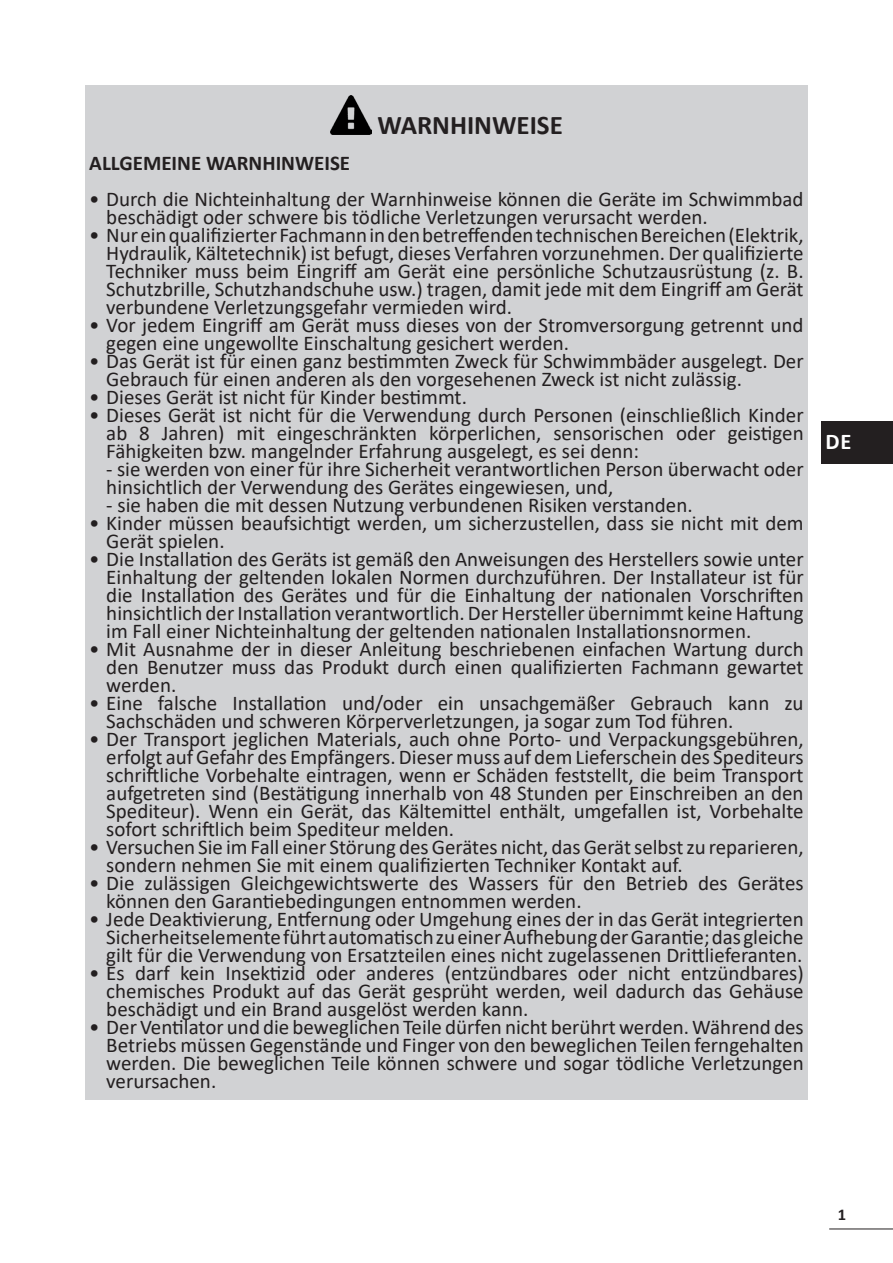
<style>
.page{position:relative;width:893px;height:1263px;background:#fff}
.page>*{position:absolute;margin:0;border:0;box-sizing:border-box;transform-origin:0 0}
.t1{font:700 27px "Calibri";color:#231f20}
.t2{font:700 22.5px "Calibri";color:#fff}
.t3{font:21px/18px "Calibri";color:#231f20}
.t4{font:700 21px "Calibri";color:#231f20}
.t5{font:700 16.5px "Calibri";color:#231f20}
</style>
<div class="page">
<hr style="left:829px;top:1228px;width:64px;height:1px;background:#231f20">
<div style="left:85px;top:85px;width:723px;height:1014px;background:#d1d2d4"></div>
<img style="left:330px;top:96px;width:41px;height:38px">
<div style="left:821px;top:421px;width:72px;height:42px;background:#231f20"></div>
<p class="t1" style="left:377px;top:106px;width:187px">WARNHINWEISE</p>
<p class="t4" style="left:89px;top:148px;width:262px">ALLGEMEINE WARNHINWEISE</p>
<p class="t3" style="left:106px;top:190px;width:699px;text-indent:-17px">• Durch die Nichteinhaltung der Warnhinweise können die Geräte im Schwimmbad beschädigt oder schwere bis tödliche Verletzungen verursacht werden.</p>
<p class="t3" style="left:106px;top:226px;width:699px;text-align:justify;text-indent:-17px">• Nur ein qualifizierter Fachmann in den betreffenden technischen Bereichen (Elektrik, Hydraulik, Kältetechnik) ist befugt, dieses Verfahren vorzunehmen. Der qualifizierte Techniker muss beim Eingriff am Gerät eine persönliche Schutzausrüstung (z. B.<br>Schutzbrille, Schutzhandschuhe usw.) tragen, damit jede mit dem Eingriff am Gerät verbundene Verletzungsgefahr vermieden wird.</p>
<p class="t3" style="left:106px;top:316px;width:699px;text-indent:-17px">• Vor jedem Eingriff am Gerät muss dieses von der Stromversorgung getrennt und gegen eine ungewollte Einschaltung gesichert werden.</p>
<p class="t3" style="left:106px;top:352px;width:699px;text-indent:-17px">• Das Gerät ist für einen ganz bestimmten Zweck für Schwimmbäder ausgelegt. Der<br>Gebrauch für einen anderen als den vorgesehenen Zweck ist nicht zulässig.</p>
<p class="t3" style="left:89px;top:388px;width:379px">• Dieses Gerät ist nicht für Kinder bestimmt.</p>
<p class="t3" style="left:106px;top:406px;width:699px;text-align:justify;text-indent:-17px">• Dieses Gerät ist nicht für die Verwendung durch Personen (einschließlich Kinder ab 8 Jahren) mit eingeschränkten körperlichen, sensorischen oder geistigen Fähigkeiten bzw. mangelnder Erfahrung ausgelegt, es sei denn:</p>
<p class="t3" style="left:106px;top:460px;width:699px">- sie werden von einer für ihre Sicherheit verantwortlichen Person überwacht oder hinsichtlich der Verwendung des Gerätes eingewiesen, und,</p>
<p class="t3" style="left:106px;top:496px;width:588px">- sie haben die mit dessen Nutzung verbundenen Risiken verstanden.</p>
<p class="t3" style="left:106px;top:514px;width:699px;text-indent:-17px">• Kinder müssen beaufsichtigt werden, um sicherzustellen, dass sie nicht mit dem<br>Gerät spielen.</p>
<p class="t3" style="left:106px;top:550px;width:699px;text-align:justify;text-indent:-17px">• Die Installation des Geräts ist gemäß den Anweisungen des Herstellers sowie unter Einhaltung der geltenden lokalen Normen durchzuführen. Der Installateur ist für die Installation des Gerätes und für die Einhaltung der nationalen Vorschriften hinsichtlich der Installation verantwortlich. Der Hersteller übernimmt keine Haftung im Fall einer Nichteinhaltung der geltenden nationalen Installationsnormen.</p>
<p class="t3" style="left:106px;top:640px;width:699px;text-align:justify;text-indent:-17px">• Mit Ausnahme der in dieser Anleitung beschriebenen einfachen Wartung durch den Benutzer muss das Produkt durch einen qualifizierten Fachmann gewartet werden.</p>
<p class="t3" style="left:106px;top:694px;width:699px;text-indent:-17px">• Eine falsche Installation und/oder ein unsachgemäßer Gebrauch kann zu<br>Sachschäden und schweren Körperverletzungen, ja sogar zum Tod führen.</p>
<p class="t3" style="left:106px;top:730px;width:699px;text-align:justify;text-indent:-17px">• Der Transport jeglichen Materials, auch ohne Porto- und Verpackungsgebühren, erfolgt auf Gefahr des Empfängers. Dieser muss auf dem Lieferschein des Spediteurs schriftliche Vorbehalte eintragen, wenn er Schäden feststellt, die beim Transport aufgetreten sind (Bestätigung innerhalb von 48 Stunden per Einschreiben an den Spediteur). Wenn ein Gerät, das Kältemittel enthält, umgefallen ist, Vorbehalte sofort schriftlich beim Spediteur melden.</p>
<p class="t3" style="left:106px;top:838px;width:699px;text-indent:-17px">• Versuchen Sie im Fall einer Störung des Gerätes nicht, das Gerät selbst zu reparieren, sondern nehmen Sie mit einem qualifizierten Techniker Kontakt auf.</p>
<p class="t3" style="left:106px;top:874px;width:699px;text-indent:-17px">• Die zulässigen Gleichgewichtswerte des Wassers für den Betrieb des Gerätes können den Garantiebedingungen entnommen werden.</p>
<p class="t3" style="left:106px;top:910px;width:699px;text-align:justify;text-indent:-17px">• Jede Deaktivierung, Entfernung oder Umgehung eines der in das Gerät integrierten Sicherheitselemente führt automatisch zu einer Aufhebung der Garantie; das gleiche gilt für die Verwendung von Ersatzteilen eines nicht zugelassenen Drittlieferanten.</p>
<p class="t3" style="left:106px;top:964px;width:699px;text-align:justify;text-indent:-17px">• Es darf kein Insektizid oder anderes (entzündbares oder nicht entzündbares) chemisches Produkt auf das Gerät gesprüht werden, weil dadurch das Gehäuse beschädigt und ein Brand ausgelöst werden kann.</p>
<p class="t3" style="left:106px;top:1018px;width:699px;text-align:justify;text-indent:-17px">• Der Ventilator und die beweglichen Teile dürfen nicht berührt werden. Während des Betriebs müssen Gegenstände und Finger von den beweglichen Teilen ferngehalten werden. Die beweglichen Teile können schwere und sogar tödliche Verletzungen verursachen.</p>
<p class="t2" style="left:825px;top:426px;width:28px">DE</p>
<p class="t5" style="left:838px;top:1203px;width:10px">1</p>
</div>
